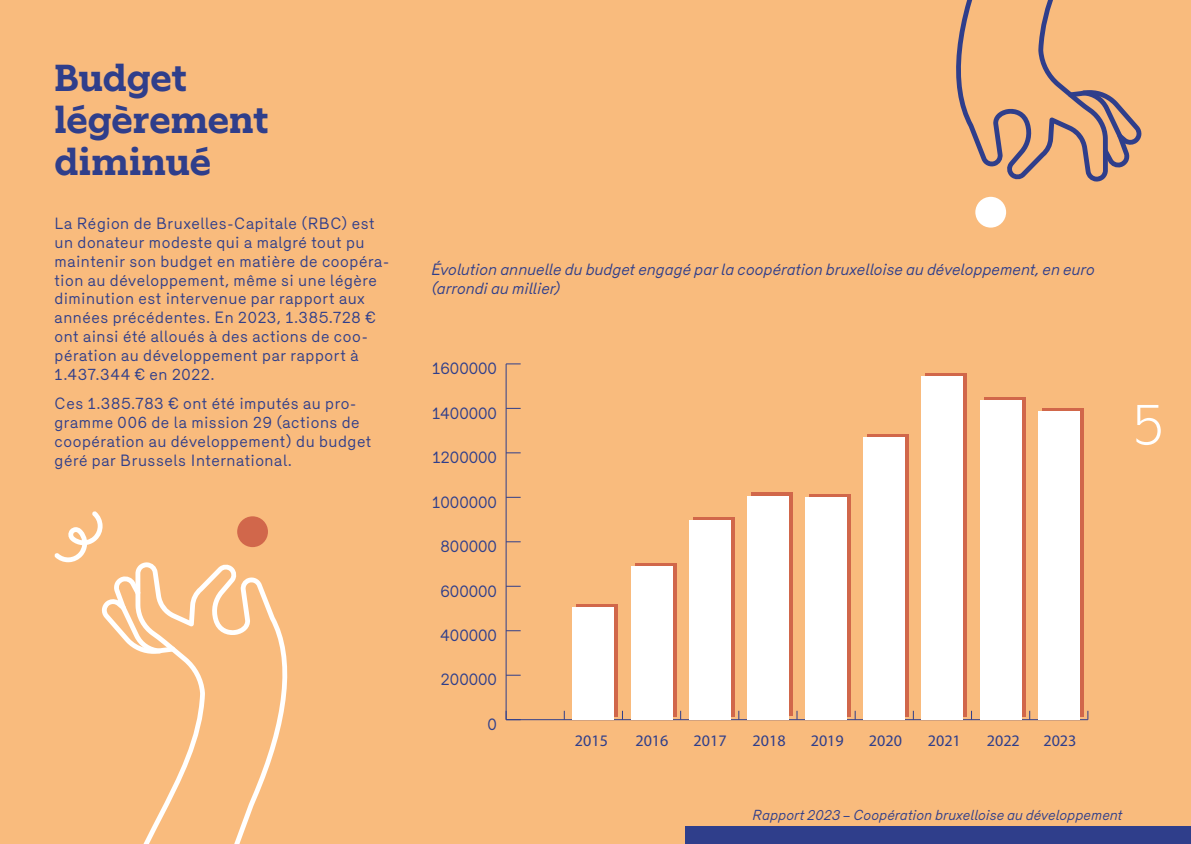
<style>
.page{position:relative;width:1191px;height:844px;background:#fff}
.page>*{position:absolute;margin:0;border:0;box-sizing:border-box;transform-origin:0 0}
.t1{font:300 52.5px "Elizeth";color:#fff}
.Nom-titre2{font:700 35px/42px "Elizeth";letter-spacing:-.01em;color:#2f3e8b}
.t2{font:16.1px "Merkury";color:#2f3e8b}
.t3{font:16.1px "Myriad Pro";color:#2f3e8b}
.body{font:15.75px/18.9px "Merkury";letter-spacing:.035em;color:#2f3e8b}
.légende_tab-graph{font:italic 15.75px/18.9px "Merkury";letter-spacing:.01em;color:#2f3e8b}
.t4{font:italic 14px "Merkury";letter-spacing:.01em;color:#2f3e8b}
</style>
<div class="page">
<div style="left:0;top:0;width:1191px;height:843px;background:#f9bb7d"></div>
<div style="left:237px;top:516px;width:31px;height:31px;background:#d1674b;border-radius:50%"></div>
<svg style="left:54px;top:511px;width:49px;height:51px"></svg>
<svg style="left:135px;top:562px;width:153px;height:281px"></svg>
<svg style="left:102px;top:575px;width:73px;height:78px"></svg>
<div style="left:975px;top:197px;width:31px;height:30px;background:#fff;border-radius:50%"></div>
<svg style="left:956px;top:0;width:152px;height:182px"></svg>
<svg style="left:1068px;top:90px;width:73px;height:78px"></svg>
<div style="left:685px;top:826px;width:96px;height:17px;background:#2f3e8b"></div>
<div style="left:1029px;top:826px;width:83px;height:17px;background:#2f3e8b"></div>
<div style="left:781px;top:826px;width:83px;height:17px;background:#2f3e8b"></div>
<div style="left:1112px;top:826px;width:79px;height:17px;background:#2f3e8b"></div>
<div style="left:864px;top:826px;width:83px;height:17px;background:#2f3e8b"></div>
<div style="left:947px;top:826px;width:82px;height:17px;background:#2f3e8b"></div>
<div style="left:576px;top:604px;width:42px;height:112px;background:#d1674a"></div>
<svg style="left:635px;top:563px;width:41px;height:153px"></svg>
<div style="left:693px;top:516px;width:41px;height:200px;background:linear-gradient(to right,#d1674a,#d1674a)"></div>
<div style="left:751px;top:492px;width:42px;height:224px;background:#d1674a"></div>
<div style="left:809px;top:494px;width:42px;height:222px;background:#d1674a"></div>
<div style="left:867px;top:433px;width:42px;height:283px;background:#d1674a"></div>
<div style="left:925px;top:373px;width:42px;height:343px;background:#d1674a"></div>
<svg style="left:984px;top:397px;width:41px;height:319px"></svg>
<svg style="left:1042px;top:408px;width:41px;height:308px"></svg>
<hr style="left:506px;top:719px;width:581px;height:1px;background:#2f3e8b">
<hr style="left:506px;top:364px;width:1px;height:355px;background:#2f3e8b">
<svg style="left:506px;top:674px;width:14px;height:1px"></svg>
<svg style="left:506px;top:630px;width:14px;height:1px"></svg>
<svg style="left:506px;top:585px;width:14px;height:1px"></svg>
<svg style="left:506px;top:541px;width:14px;height:1px"></svg>
<svg style="left:506px;top:497px;width:14px;height:1px"></svg>
<svg style="left:506px;top:452px;width:14px;height:1px"></svg>
<svg style="left:506px;top:408px;width:14px;height:1px"></svg>
<svg style="left:506px;top:363px;width:14px;height:1px"></svg>
<div style="left:572px;top:607px;width:42px;height:112px;background:#fff"></div>
<div style="left:630px;top:566px;width:42px;height:153px;background:#fff"></div>
<div style="left:689px;top:520px;width:41px;height:199px;background:#fff"></div>
<div style="left:747px;top:495px;width:42px;height:224px;background:#fff"></div>
<div style="left:805px;top:497px;width:42px;height:222px;background:#fff"></div>
<div style="left:863px;top:437px;width:42px;height:282px;background:#fff"></div>
<div style="left:921px;top:376px;width:42px;height:343px;background:#fff"></div>
<div style="left:979px;top:400px;width:42px;height:319px;background:#fff"></div>
<div style="left:1037px;top:411px;width:42px;height:308px;background:#fff"></div>
<p class="Nom-titre2" style="left:55px;top:55px;width:216px">Budget légèrement diminué</p>
<p class="body" style="left:55px;top:212px;width:336px">La Région de Bruxelles-Capitale (RBC) est un donateur modeste qui a malgré tout pu maintenir son budget en matière de coopéra&shy;tion au développement, même si une légère diminution est intervenue par rapport aux années précédentes. En 2023, 1.385.728 € ont ainsi été alloués à des actions de coo&shy;pération au développement par rapport à 1.437.344 € en 2022.</p>
<p class="body" style="left:55px;top:392px;width:318px">Ces 1.385.783 € ont été imputés au pro&shy;gramme 006 de la mission 29 (actions de coopération au développement) du budget géré par Brussels International.</p>
<p class="légende_tab-graph" style="left:432px;top:259px;width:665px">Évolution annuelle du budget engagé par la coopération bruxelloise au développement, en euro (arrondi au millier)</p>
<p class="t2" style="left:432px;top:356px;width:66px">1600000</p>
<p class="t2" style="left:432px;top:401px;width:66px">1400000</p>
<p class="t2" style="left:432px;top:445px;width:66px">1200000</p>
<p class="t2" style="left:432px;top:490px;width:66px">1000000</p>
<p class="t2" style="left:440px;top:534px;width:58px">800000</p>
<p class="t2" style="left:440px;top:578px;width:58px">600000</p>
<p class="t2" style="left:440px;top:623px;width:58px">400000</p>
<p class="t2" style="left:441px;top:667px;width:58px">200000</p>
<p class="t2" style="left:487px;top:712px;width:11px">0</p>
<p class="t1" style="left:1134px;top:387px;width:29px">5</p>
<p class="t3" style="left:575px;top:730px;width:35px">2015</p>
<p class="t3" style="left:635px;top:730px;width:35px">2016</p>
<p class="t3" style="left:693px;top:730px;width:35px">2017</p>
<p class="t3" style="left:752px;top:730px;width:35px">2018</p>
<p class="t3" style="left:810px;top:730px;width:35px">2019</p>
<p class="t3" style="left:869px;top:730px;width:35px">2020</p>
<p class="t3" style="left:928px;top:730px;width:35px">2021</p>
<p class="t3" style="left:986px;top:730px;width:35px">2022</p>
<p class="t3" style="left:1043px;top:730px;width:35px">2023</p>
<p class="t4" style="left:753px;top:804px;width:372px">Rapport 2023 – Coopération bruxelloise au développement</p>
</div>
